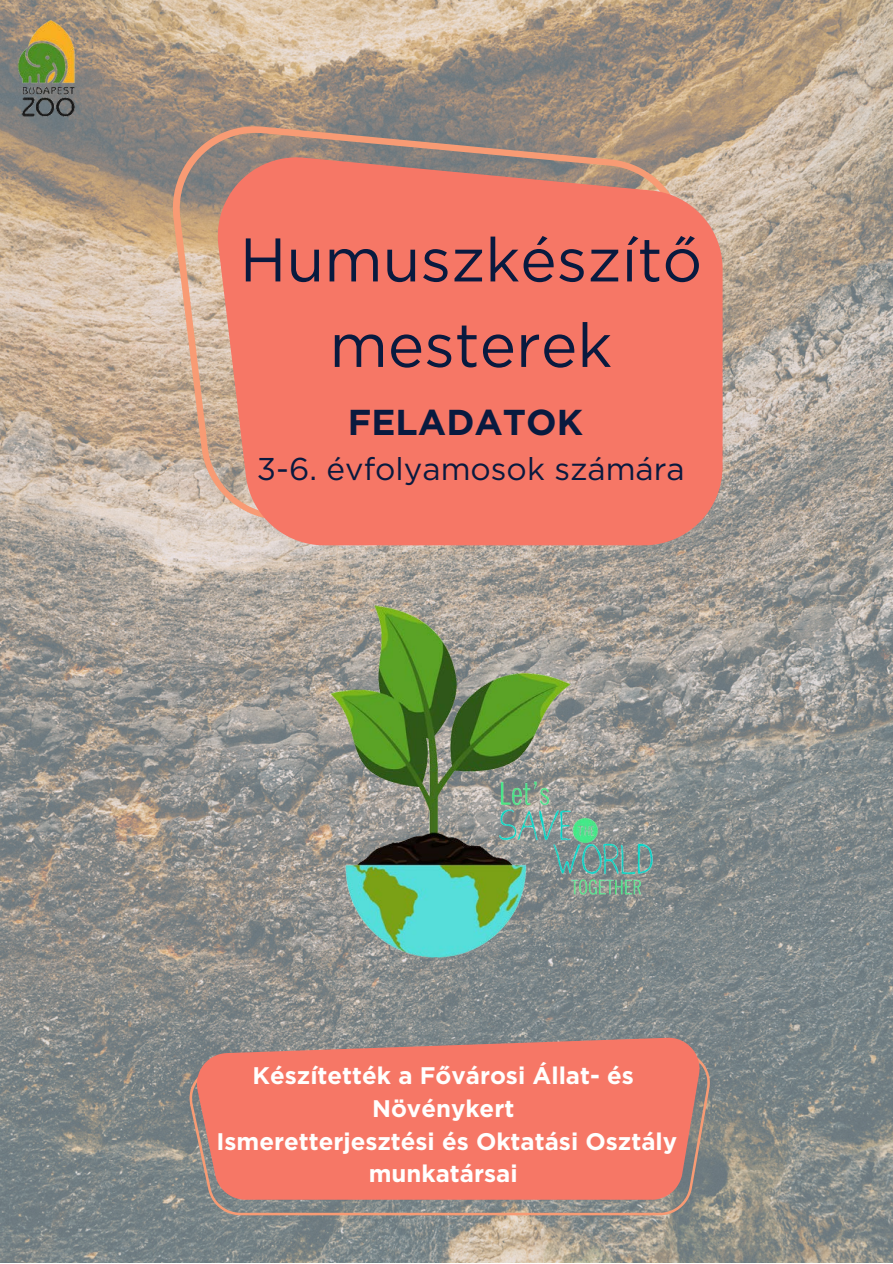
<style>
.page{position:relative;width:893px;height:1264px;background:#fff}
.page>*{position:absolute;margin:0;border:0;box-sizing:border-box;transform-origin:0 0}
.t1{font:61.5px/85.5px "Gotham";color:#091a3f;text-align:center}
.t2{font:700 36px "Gotham";color:#091a3f}
.t3{font:31.5px "Gotham";color:#091a3f}
.t4{font:700 24px/32.5px "Gotham";color:#fffffe;text-align:center}
</style>
<div class="page">
<img style="left:0;top:0;width:892px;height:1262px">
<svg style="left:173px;top:126px;width:511px;height:394px;background:#b69b88"></svg>
<svg style="left:218px;top:157px;width:504px;height:388px;background:#ef7c6b"></svg>
<img style="left:0;top:0;width:96px;height:138px">
<img style="left:289px;top:589px;width:404px;height:403px">
<svg style="left:189px;top:1050px;width:520px;height:165px;background:#948b85"></svg>
<svg style="left:197px;top:1037px;width:502px;height:162px;background:#eb7869"></svg>
<p class="t1" style="left:240px;top:216px;width:464px">Humuszkészítő mesterek</p>
<p class="t2" style="left:348px;top:401px;width:237px">FELADATOK</p>
<p class="t3" style="left:257px;top:450px;width:429px">3-6. évfolyamosok számára</p>
<p class="t4" style="left:252px;top:1059px;width:382px">Készítették a Fővárosi Állat- és<br>Növénykert</p>
<p class="t4" style="left:216px;top:1124px;width:462px">Ismeretterjesztési és Oktatási Osztály munkatársai</p>
</div>
